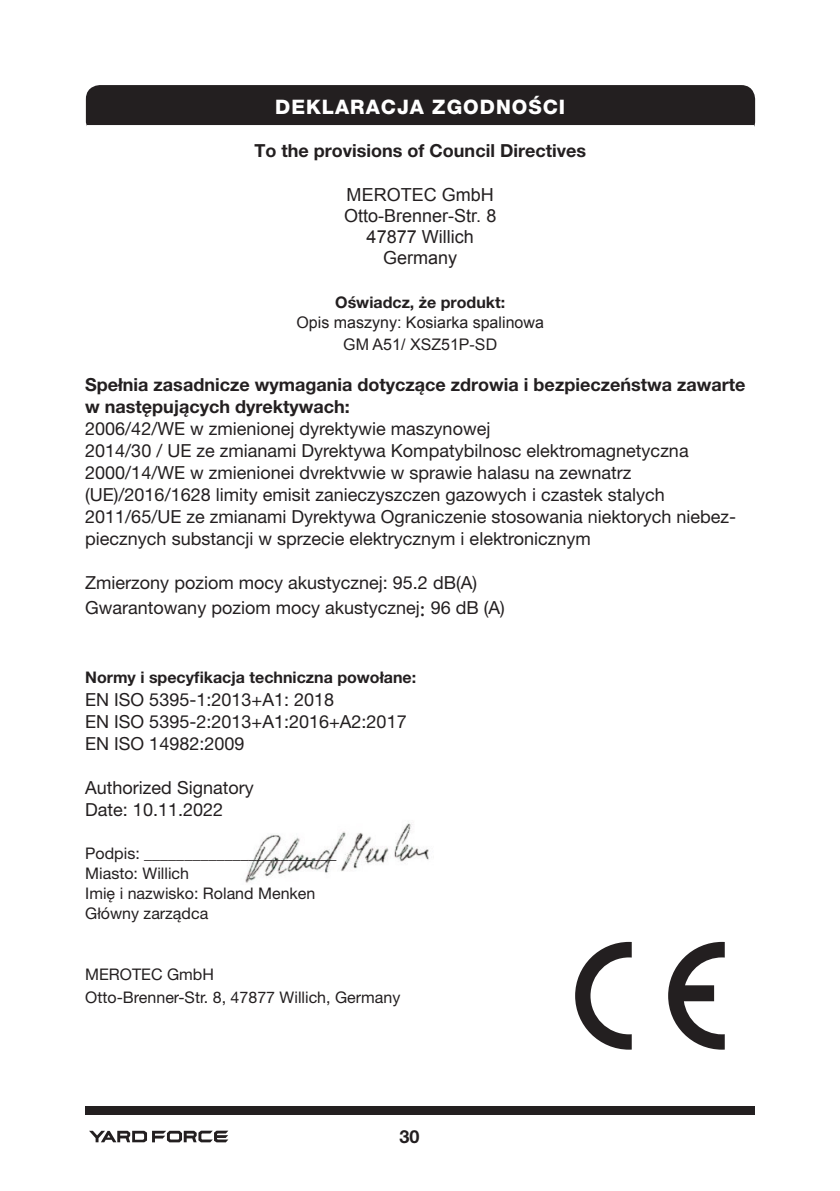
<style>
.page{position:relative;width:840px;height:1191px;background:#fff}
.page>*{position:absolute;margin:0;border:0;box-sizing:border-box;transform-origin:0 0}
.t1{font:800 20px "Helvetica Neue LT Pro";letter-spacing:.05em;color:#fff}
.t2{font:18px/22px "Helvetica Neue LT Std";color:#231f20}
.t3{font:700 18px "Helvetica Neue LT Pro";color:#231f20}
.t4{font:18px "Arial";color:#231f20}
.t5{font:16px "Helvetica Neue LT Pro";color:#231f20}
.t6{font:700 16px "Helvetica Neue LT Pro";color:#231f20}
.t7{font:16px "Helvetica Neue LT Std";color:#231f20}
.t8{font:16px "Arial";color:#231f20}
.s1{font-family:"Minion Pro";font-size:24px}
</style>
<div class="page">
<div style="left:85px;top:1106px;width:669px;height:8px;background:#231f20"></div>
<svg style="left:89px;top:1130px;width:139px;height:12px"></svg>
<img style="left:245px;top:821px;width:184px;height:62px">
<div style="left:86px;top:85px;width:668px;height:41px;background:#231f20"></div>
<svg style="left:575px;top:942px;width:56px;height:107px"></svg>
<svg style="left:668px;top:942px;width:56px;height:107px"></svg>
<p class="t1" style="left:275px;top:95px;width:291px">DEKLARACJA ZGODNOŚCI</p>
<p class="t3" style="left:254px;top:140px;width:333px">To the provisions of Council Directives</p>
<p class="t4" style="left:346px;top:183px;width:149px">MEROTEC GmbH</p>
<p class="t4" style="left:344px;top:204px;width:154px">Otto-Brenner-Str. 8</p>
<p class="t4" style="left:366px;top:225px;width:109px">47877 Willich</p>
<p class="t4" style="left:383px;top:246px;width:76px">Germany</p>
<p class="t6" style="left:335px;top:293px;width:171px">Oświadcz, że produkt:</p>
<p class="t8" style="left:296px;top:311px;width:249px">Opis maszyny: Kosiarka spalinowa</p>
<p class="t8" style="left:343px;top:333px;width:155px">GM A51/ XSZ51P-SD</p>
<p class="t3" style="left:85px;top:374px;width:661px">Spełnia zasadnicze wymagania dotyczące zdrowia i bezpieczeństwa zawarte</p>
<p class="t3" style="left:85px;top:396px;width:266px">w następujących dyrektywach:</p>
<p class="t2" style="left:85px;top:417px;width:406px">2006/42/WE w zmienionej dyrektywie maszynowej</p>
<p class="t2" style="left:85px;top:439px;width:604px">2014/30 / UE ze zmianami Dyrektywa Kompatybilnosc elektromagnetyczna</p>
<p class="t2" style="left:85px;top:461px;width:547px">2000/14/WE w zmienionei dvrektvwie w sprawie halasu na zewnatrz</p>
<p class="t2" style="left:85px;top:483px;width:580px">(UE)/2016/1628 limity emisit zanieczyszczen gazowych i czastek stalych</p>
<p class="t2" style="left:85px;top:505px;width:652px">2011/65/UE ze zmianami Dyrektywa Ograniczenie stosowania niektorych niebez&shy;piecznych substancji w sprzecie elektrycznym i elektronicznym</p>
<p class="t2" style="left:85px;top:571px;width:393px">Zmierzony poziom mocy akustycznej: 95.2 dB(A)</p>
<p class="t2" style="left:85px;top:596px;width:421px">Gwarantowany poziom mocy akustycznej<span class="s1">:</span> 96 dB (A)</p>
<p class="t6" style="left:85px;top:668px;width:332px">Normy i specyfikacja techniczna powołane:</p>
<p class="t2" style="left:85px;top:688px;width:250px">EN ISO 5395-1:2013+A1: 2018</p>
<p class="t2" style="left:85px;top:710px;width:323px">EN ISO 5395-2:2013+A1:2016+A2:2017</p>
<p class="t2" style="left:85px;top:732px;width:161px">EN ISO 14982:2009</p>
<p class="t2" style="left:85px;top:776px;width:170px">Authorized Signatory</p>
<p class="t2" style="left:85px;top:798px;width:139px">Date: 10.11.2022</p>
<p class="t5" style="left:85px;top:843px;width:252px">Podpis: ________________________</p>
<p class="t5" style="left:85px;top:863px;width:105px">Miasto: Willich</p>
<p class="t5" style="left:85px;top:883px;width:231px">Imię i nazwisko: Roland Menken</p>
<p class="t5" style="left:85px;top:903px;width:124px">Główny zarządca</p>
<p class="t7" style="left:85px;top:965px;width:130px">MEROTEC GmbH</p>
<p class="t7" style="left:85px;top:988px;width:316px">Otto-Brenner-Str. 8, 47877 Willich, Germany</p>
<p class="t3" style="left:399px;top:1125px;width:22px">30</p>
</div>
